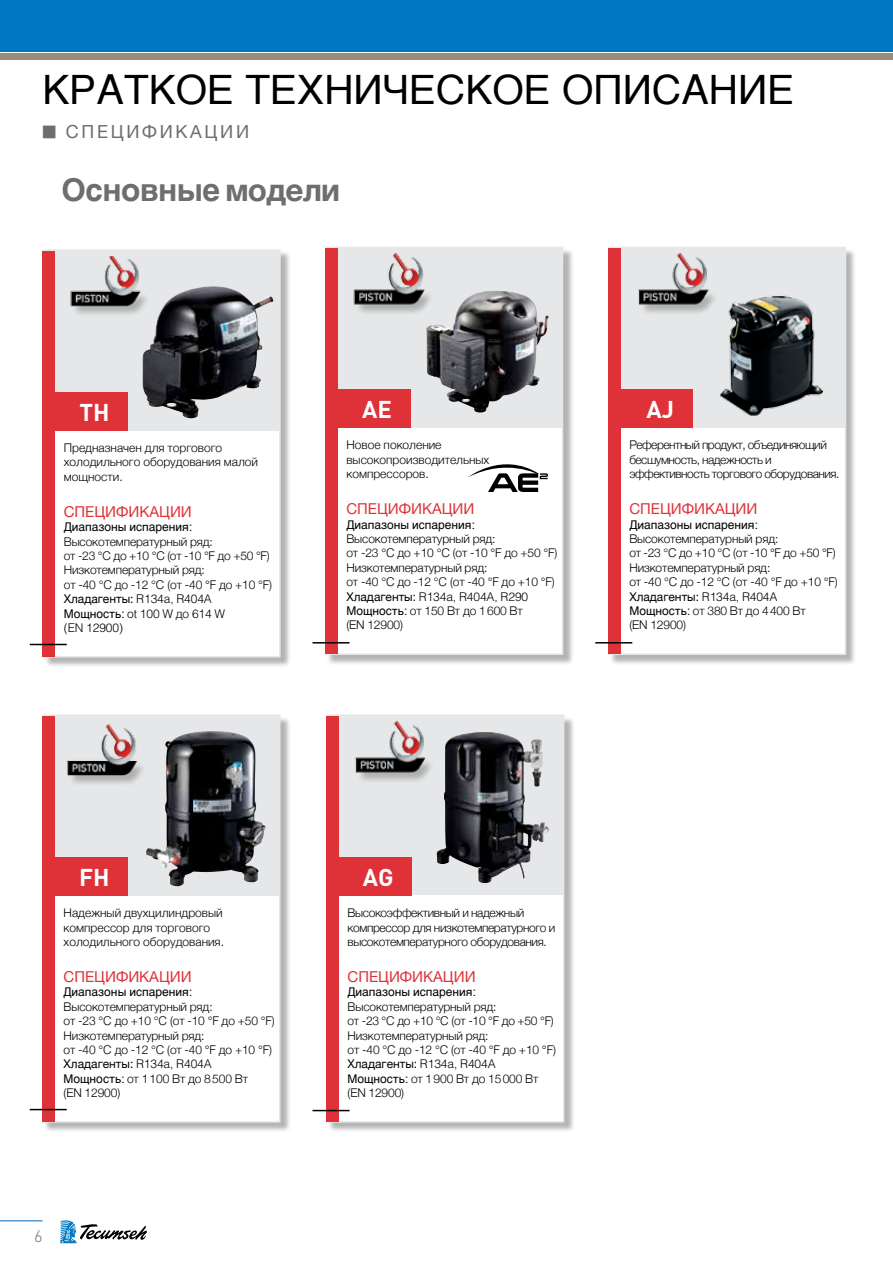
<style>
.page{position:relative;width:893px;height:1263px;background:#fff}
.page>*{position:absolute;margin:0;border:0;box-sizing:border-box;transform-origin:0 0}
.t1{font:40.5px "Helvetica";color:#000}
.t2{font:700 31.5px "Helvetica";letter-spacing:-.02em;color:#6d6e71}
.t3{font:700 24px "DIN";color:#fff}
.t4{font:18px "Helvetica Neue";letter-spacing:.15em;color:#6d6e71}
.t5{font:300 16.5px "DIN";color:#6d6e71}
.t6{font:15px "Helvetica Neue";color:#de3238}
.t7{font:300 12px/14.4px "Helvetica Neue";letter-spacing:-.01em;color:#000}
.t8{font:12px "Helvetica";color:#000}
.t9{font:300 12px/14.4px "Helvetica Neue";letter-spacing:-.03em;color:#000}
.t10{font:300 12px/14.4px "Helvetica Neue";letter-spacing:-.04em;color:#000}
.t11{font:300 12px/14.4px "Helvetica";letter-spacing:-.01em;color:#000}
.s1{font-family:"Helvetica Neue"}
.s2{font-family:"Helvetica"}
.s3{font-weight:400}
.s4{font-family:"Helvetica Neue";font-weight:400}
.s5{font-family:"Helvetica";font-weight:400}
</style>
<div class="page">
<hr style="left:0;top:1220px;width:43px;height:1px;background:#0066b3">
<svg style="left:60px;top:1220px;width:87px;height:23px"></svg>
<div style="left:44px;top:251px;width:247px;height:417px;background:#000;opacity:.3"></div>
<div style="left:43px;top:249px;width:238px;height:408px;background:#fff;border:2px solid #e6e7e8"></div>
<div style="left:48px;top:250px;width:232px;height:180px;background:#e6e7e8"></div>
<img style="left:142px;top:286px;width:132px;height:132px">
<div style="left:54px;top:392px;width:74px;height:38px;background:#de3238"></div>
<div style="left:43px;top:251px;width:12px;height:405px;background:#de3238"></div>
<img style="left:70px;top:256px;width:81px;height:66px">
<hr style="left:30px;top:644px;width:37px;height:1px;background:#000">
<div style="left:609px;top:248px;width:248px;height:417px;background:#000;opacity:.3"></div>
<div style="left:608px;top:247px;width:238px;height:408px;background:#fff;border:2px solid #e6e7e8"></div>
<div style="left:614px;top:248px;width:231px;height:179px;background:#e6e7e8"></div>
<img style="left:694px;top:283px;width:154px;height:146px">
<div style="left:620px;top:389px;width:73px;height:38px;background:#de3238"></div>
<div style="left:608px;top:248px;width:13px;height:406px;background:#de3238"></div>
<img style="left:638px;top:253px;width:78px;height:66px">
<hr style="left:595px;top:642px;width:37px;height:1px;background:#000">
<div style="left:44px;top:716px;width:247px;height:417px;background:#000;opacity:.3"></div>
<div style="left:42px;top:714px;width:238px;height:409px;background:#fff;border:2px solid #e6e7e8"></div>
<div style="left:48px;top:715px;width:231px;height:180px;background:#e6e7e8"></div>
<img style="left:146px;top:731px;width:120px;height:155px">
<div style="left:54px;top:857px;width:73px;height:38px;background:#de3238"></div>
<div style="left:42px;top:716px;width:13px;height:405px;background:#de3238"></div>
<img style="left:67px;top:724px;width:84px;height:63px">
<hr style="left:30px;top:1109px;width:37px;height:1px;background:#000">
<div style="left:326px;top:248px;width:248px;height:417px;background:#000;opacity:.3"></div>
<div style="left:325px;top:247px;width:238px;height:408px;background:#fff;border:2px solid #e6e7e8"></div>
<div style="left:331px;top:248px;width:231px;height:179px;background:#e6e7e8"></div>
<img style="left:426px;top:291px;width:123px;height:122px">
<div style="left:337px;top:389px;width:73px;height:38px;background:#de3238"></div>
<div style="left:325px;top:248px;width:13px;height:406px;background:#de3238"></div>
<img style="left:353px;top:253px;width:81px;height:66px">
<hr style="left:313px;top:642px;width:37px;height:1px;background:#000">
<div style="left:328px;top:716px;width:247px;height:417px;background:#000;opacity:.3"></div>
<div style="left:326px;top:714px;width:238px;height:409px;background:#fff;border:2px solid #e6e7e8"></div>
<div style="left:332px;top:715px;width:231px;height:180px;background:#e6e7e8"></div>
<img style="left:437px;top:732px;width:112px;height:151px">
<div style="left:338px;top:857px;width:73px;height:38px;background:#de3238"></div>
<div style="left:326px;top:716px;width:13px;height:405px;background:#de3238"></div>
<img style="left:355px;top:721px;width:76px;height:60px">
<hr style="left:313px;top:1110px;width:37px;height:1px;background:#000">
<svg style="left:468px;top:464px;width:80px;height:28px"></svg>
<div style="left:0;top:0;width:893px;height:51px;background:#0077c1"></div>
<div style="left:0;top:54px;width:893px;height:6px;background:#948c7d"></div>
<h1 class="t1" style="left:43px;top:59px;width:753px">КРАТКОЕ ТЕХНИЧЕСКОЕ ОПИСАНИЕ</h1>
<h3 class="t4" style="left:43px;top:121px;width:38px">■ СПЕ</h3>
<h3 class="t4" style="left:111px;top:121px;width:140px">ЦИФИКАЦИИ</h3>
<h2 class="t2" style="left:62px;top:164px;width:280px">Основные <span class="s1">модели</span></h2>
<h3 class="t3" style="left:80px;top:397px;width:32px">TH</h3>
<p class="t7" style="left:64px;top:440px;width:196px">Предназначен для торгового холодильного оборудования малой мощности.</p>
<p class="t6" style="left:64px;top:502px;width:11px">СПЕ</p>
<p class="t6" style="left:94px;top:502px;width:99px">ЦИФИКАЦИИ</p>
<p class="t8" style="left:64px;top:518px;width:130px">Диапазоны испарения:</p>
<p class="t7" style="left:64px;top:534px;width:210px">Высокотемпературный ряд:<br>от -23 °C до +10 °C (от -10 °F до +50 °F)<br>Низкотемпературный ряд:<br>от -40 <span class="s2">°C</span> до -12 <span class="s2">°C</span> (от -40 °F до +10 °F)<br><span class="s3">Хладагенты:</span> <span class="s2">R134a, R404A</span></p>
<p class="t11" style="left:64px;top:606px;width:163px"><span class="s3">Мощность:</span> ot 100 W <span class="s1">до</span> 614 W (EN 12900)</p>
<h3 class="t3" style="left:362px;top:394px;width:31px">AE</h3>
<p class="t7" style="left:346px;top:438px;width:144px">Новое поколение высокопроизводительных компрессоров.</p>
<p class="t6" style="left:346px;top:500px;width:11px">СПЕ</p>
<p class="t6" style="left:377px;top:500px;width:99px">ЦИФИКАЦИИ</p>
<p class="t8" style="left:346px;top:515px;width:130px">Диапазоны испарения:</p>
<p class="t7" style="left:346px;top:531px;width:213px">Высокотемпературный ряд:<br>от -23 <span class="s2">°C</span> до +10 <span class="s2">°C</span> (от -10 °F до +50 °F)<br>Низкотемпературный ряд:<br>от -40 <span class="s2">°C</span> до -12 <span class="s2">°C</span> (от -40 °F до +10 °F)</p>
<p class="t11" style="left:346px;top:589px;width:183px"><span class="s4">Хладагенты:</span> R134a, R404A, R290</p>
<p class="t7" style="left:346px;top:603px;width:178px"><span class="s5">Мощность:</span> от 150 Вт до 1600 Вт (EN 12900)</p>
<h3 class="t3" style="left:646px;top:394px;width:29px">AJ</h3>
<p class="t10" style="left:629px;top:438px;width:212px">Референтный продукт, объединяющий бесшумность, надежность и эффективность торгового оборудования.</p>
<p class="t6" style="left:629px;top:500px;width:11px">СПЕ</p>
<p class="t6" style="left:660px;top:500px;width:99px">ЦИФИКАЦИИ</p>
<p class="t8" style="left:629px;top:515px;width:130px">Диапазоны испарения:</p>
<p class="t7" style="left:629px;top:531px;width:210px">Высокотемпературный ряд:<br>от -23 <span class="s2">°C</span> до +10 <span class="s2">°C</span> (от -10 °F до +50 °F)<br>Низкотемпературный ряд:<br>от -40 <span class="s2">°C</span> до -12 <span class="s2">°C</span> (от -40 °F до +10 °F)<br><span class="s3">Хладагенты:</span> <span class="s2">R134a, R404A<br></span><span class="s5">Мощность:</span> от 380 Вт до 4400 Вт<br>(EN 12900)</p>
<h3 class="t3" style="left:79px;top:862px;width:32px">FH</h3>
<p class="t7" style="left:64px;top:905px;width:162px">Надежный двухцилиндровый компрессор для торгового холодильного оборудования.</p>
<p class="t6" style="left:64px;top:968px;width:11px">СПЕ</p>
<p class="t6" style="left:94px;top:968px;width:99px">ЦИФИКАЦИИ</p>
<p class="t8" style="left:64px;top:983px;width:130px">Диапазоны испарения:</p>
<p class="t7" style="left:64px;top:999px;width:213px">Высокотемпературный ряд:<br>от -23 <span class="s2">°C</span> до +10 <span class="s2">°C</span> (от -10 °F до +50 °F)<br>Низкотемпературный ряд:<br>от -40 <span class="s2">°C</span> до -12 <span class="s2">°C</span> (от -40 °F до +10 °F)<br><span class="s3">Хладагенты:</span> <span class="s2">R134a, R404A<br></span><span class="s5">Мощность:</span> от 1100 Вт до 8500 Вт<br>(EN 12900)</p>
<h3 class="t5" style="left:34px;top:1226px;width:10px">6</h3>
<h3 class="t3" style="left:363px;top:862px;width:32px">AG</h3>
<p class="t9" style="left:347px;top:905px;width:209px">Высокоэффективный и надежный компрессор для низкотемпературного и высокотемпературного оборудования.</p>
<p class="t6" style="left:347px;top:968px;width:11px">СПЕ</p>
<p class="t6" style="left:378px;top:968px;width:99px">ЦИФИКАЦИИ</p>
<p class="t8" style="left:347px;top:983px;width:130px">Диапазоны испарения:</p>
<p class="t7" style="left:347px;top:999px;width:210px">Высокотемпературный ряд:<br>от -23 <span class="s2">°C</span> до +10 <span class="s2">°C</span> (от -10 °F до +50 °F)<br>Низкотемпературный ряд:<br>от -40 <span class="s2">°C</span> до -12 <span class="s2">°C</span> (от -40 °F до +10 °F)<br><span class="s3">Хладагенты:</span> <span class="s2">R134a, R404A<br></span><span class="s5">Мощность:</span> от 1900 Вт до 15000 Вт (EN 12900)</p>
</div>
